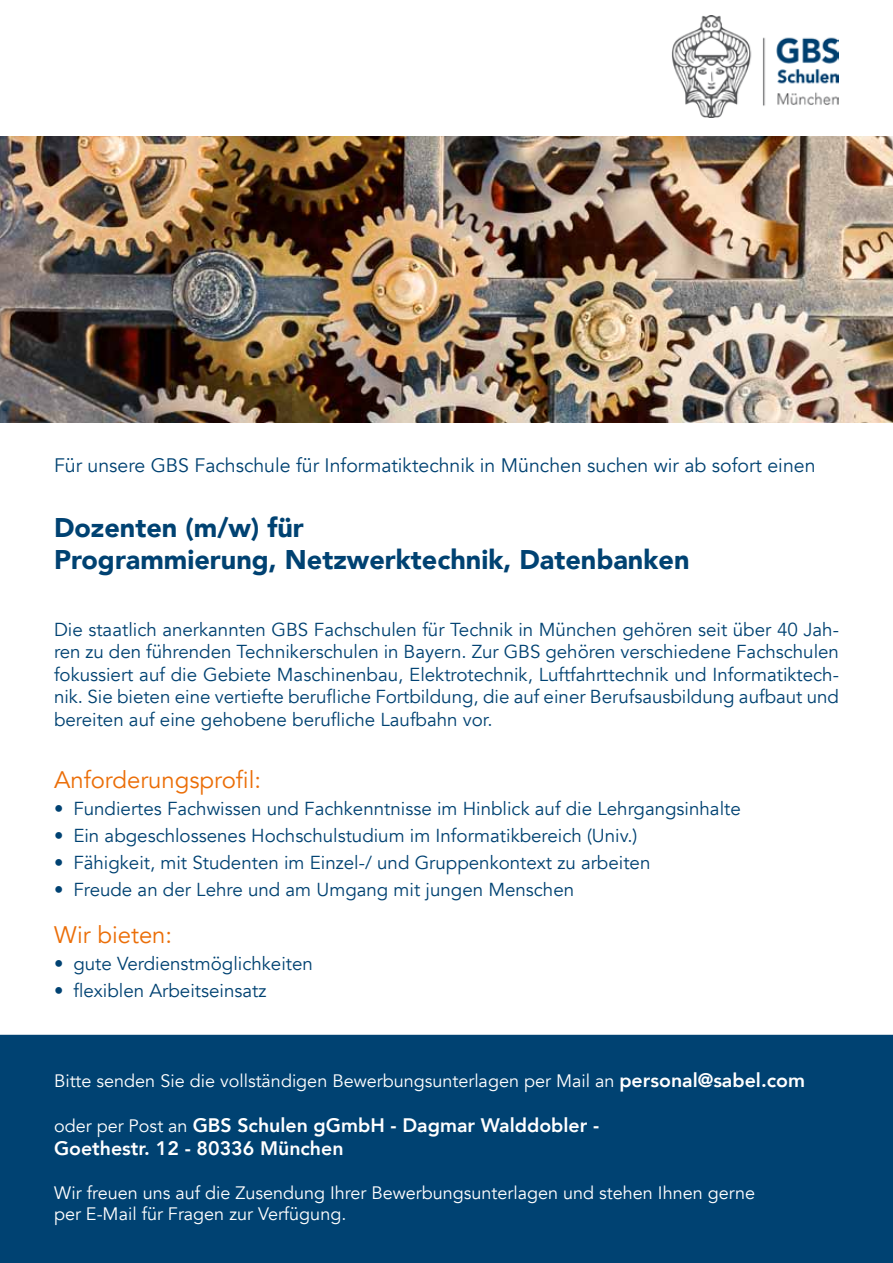
<style>
.page{position:relative;width:893px;height:1263px;background:#fff}
.page>*{position:absolute;margin:0;border:0;box-sizing:border-box;transform-origin:0 0}
.t1{font:900 27px/32.4px "Avenir";color:#004272}
.t2{font:23.85px "Avenir";color:#eb6e08}
.t3{font:19.5px "Avenir";color:#004272}
.t4{font:800 19.5px/23.4px "Avenir";color:#fff}
.t5{font:18.75px/22.5px "Avenir";color:#004272;text-align:justify}
.t6{font:18px/21.6px "Avenir";color:#fff}
.s1{font-weight:800;font-size:19.5px}
.s2{font-weight:400;font-size:18px}
</style>
<div class="page">
<div style="left:0;top:1035px;width:893px;height:228px;background:#004272"></div>
<img style="left:671px;top:16px;width:168px;height:101px">
<img style="left:0;top:136px;width:893px;height:286px">
<p class="t3" style="left:54px;top:453px;width:763px">Für unsere GBS Fachschule für Informatiktechnik in München suchen wir ab sofort einen</p>
<h1 class="t1" style="left:54px;top:510px;width:637px">Dozenten (m/w) für<br>Programmierung, Netzwerktechnik, Datenbanken</h1>
<p class="t5" style="left:54px;top:618px;width:787px">Die staatlich anerkannten GBS Fachschulen für Technik in München gehören seit über 40 Jah&shy;ren zu den führenden Technikerschulen in Bayern. Zur GBS gehören verschiedene Fachschulen fokussiert auf die Gebiete Maschinenbau, Elektrotechnik, Luftfahrttechnik und Informatiktech&shy;nik. Sie bieten eine vertiefte berufliche Fortbildung, die auf einer Berufsausbildung aufbaut und bereiten auf eine gehobene berufliche Laufbahn vor.</p>
<p class="t2" style="left:54px;top:765px;width:209px">Anforderungsprofil:</p>
<p class="t5" style="left:54px;top:797px;width:688px">• Fundiertes Fachwissen und Fachkenntnisse im Hinblick auf die Lehrgangsinhalte</p>
<p class="t5" style="left:54px;top:824px;width:585px">• Ein abgeschlossenes Hochschulstudium im Informatikbereich (Univ.)</p>
<p class="t5" style="left:54px;top:851px;width:598px">• Fähigkeit, mit Studenten im Einzel-/ und Gruppenkontext zu arbeiten</p>
<p class="t5" style="left:54px;top:878px;width:522px">• Freude an der Lehre und am Umgang mit jungen Menschen</p>
<p class="t2" style="left:54px;top:921px;width:120px">Wir bieten:</p>
<p class="t5" style="left:54px;top:953px;width:260px">• gute Verdienstmöglichkeiten</p>
<p class="t5" style="left:54px;top:980px;width:214px">• flexiblen Arbeitseinsatz</p>
<p class="t6" style="left:54px;top:1070px;width:752px">Bitte senden Sie die vollständigen Bewerbungsunterlagen per Mail an <span class="s1">personal@sabel.com</span></p>
<p class="t4" style="left:54px;top:1113px;width:547px"><span class="s2">oder per Post an</span> GBS Schulen gGmbH - Dagmar Walddobler -<br>Goethestr. 12 - 80336 München</p>
<p class="t6" style="left:54px;top:1182px;width:703px">Wir freuen uns auf die Zusendung Ihrer Bewerbungsunterlagen und stehen Ihnen gerne per E-Mail für Fragen zur Verfügung.</p>
</div>
